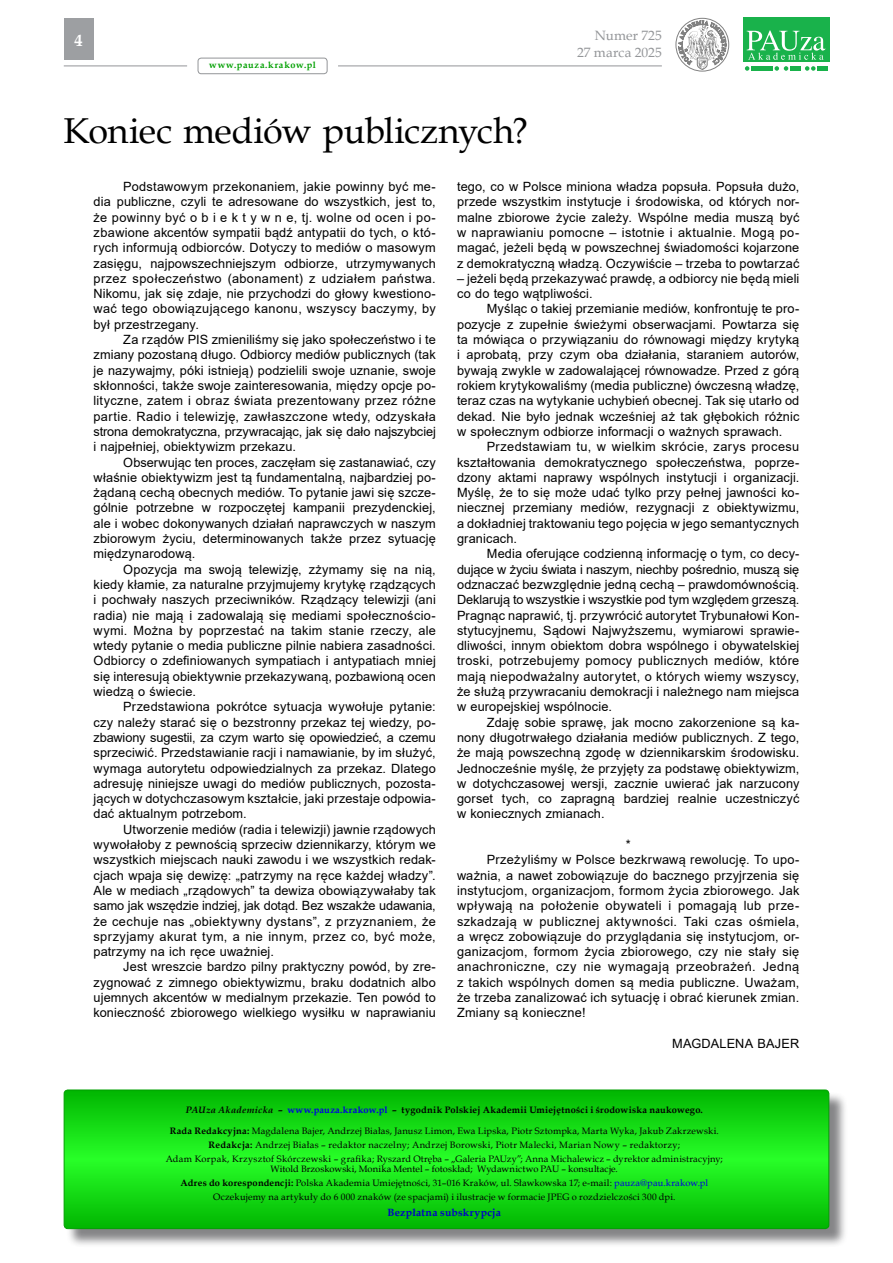
<style>
.page{position:relative;width:893px;height:1263px;background:#fff}
.page>*{position:absolute;margin:0;border:0;box-sizing:border-box;transform-origin:0 0}
.t1{font:36px "Book Antiqua";letter-spacing:-.015em;color:#000}
.t2{font:700 16.5px "Book Antiqua";color:#fff}
.t3{font:13.5px/16.2px "Book Antiqua";letter-spacing:.01em;color:#939598;text-align:right}
.t4{font:12.75px/15.3px "Arial";letter-spacing:.015em;color:#000;text-align:justify}
.t5{font:12.75px "Arial";letter-spacing:.035em;color:#000}
.t6{font:700 10.5px "Book Antiqua";letter-spacing:.025em;color:#0000c8}
.t7{font:9.3px/14px "Book Antiqua";letter-spacing:.02em;color:#000;text-align:center}
.t8{font:700 9.3px "Book Antiqua";letter-spacing:.025em;color:#000}
.t9{font:700 9.15px "Book Antiqua";letter-spacing:.075em;color:#00a000}
.s1{font-style:italic}
.s2{color:#0000e1}
.s3{font-weight:700}
</style>
<div class="page">
<svg style="left:745px;top:66px;width:4px;height:5px"></svg>
<svg style="left:774px;top:66px;width:14px;height:5px"></svg>
<svg style="left:805px;top:66px;width:10px;height:5px"></svg>
<div style="left:751px;top:66px;width:10px;height:5px;background:#19b24b"></div>
<div style="left:763px;top:66px;width:10px;height:5px;background:#19b24b"></div>
<div style="left:790px;top:66px;width:10px;height:5px;background:#19b24b"></div>
<div style="left:817px;top:66px;width:10px;height:5px;background:#19b24b"></div>
<div style="left:743px;top:18px;width:86px;height:44px;background:#19b24b"></div>
<svg style="left:747px;top:30px;width:78px;height:30px"></svg>
<div style="left:676px;top:18px;width:53px;height:53px;border:1px solid #000;border-radius:50%"></div>
<svg style="left:678px;top:17px;width:48px;height:53px"></svg>
<div style="left:198px;top:58px;width:129px;height:16px;border:1px solid #939598;border-radius:3px"></div>
<hr style="left:338px;top:66px;width:324px;height:1px;background:#939598">
<hr style="left:64px;top:66px;width:123px;height:1px;background:#939598">
<div style="left:64px;top:18px;width:30px;height:42px;background:#9d9fa2"></div>
<div style="left:66px;top:1092px;width:782px;height:156px;background:#5d5d60;opacity:.75"></div>
<svg style="left:64px;top:1090px;width:765px;height:138px;background:#14da14"></svg>
<div style="left:64px;top:1090px;width:765px;height:139px;border:1px solid #00a000;border-radius:4px"></div>
<p class="t2" style="left:75px;top:30px;width:10px">4</p>
<p class="t9" style="left:209px;top:59px;width:108px">www.pauza.krakow.pl</p>
<h1 class="t1" style="left:63px;top:106px;width:466px">Koniec mediów publicznych?</h1>
<p class="t3" style="left:577px;top:27px;width:86px">Numer 725<br>27 marca 2025</p>
<p class="t4" style="left:94px;top:179px;width:344px;text-indent:30px">Podstawowym przekonaniem, jakie powinny być me&shy;dia publiczne, czyli te adresowane do wszystkich, jest to, że powinny być o b i e k t y w n e, tj. wolne od ocen i po&shy;zbawione akcentów sympatii bądź antypatii do tych, o któ&shy;rych informują odbiorców. Dotyczy to mediów o masowym zasięgu, najpowszechniejszym odbiorze, utrzymywanych przez społeczeństwo (abonament) z udziałem państwa.<br>Nikomu, jak się zdaje, nie przychodzi do głowy kwestiono&shy;wać tego obowiązującego kanonu, wszyscy baczymy, by był przestrzegany.</p>
<p class="t4" style="left:94px;top:332px;width:344px;text-indent:30px">Za rządów PIS zmieniliśmy się jako społeczeństwo i te zmiany pozostaną długo. Odbiorcy mediów publicznych (tak je nazywajmy, póki istnieją) podzielili swoje uznanie, swoje skłonności, także swoje zainteresowania, między opcje po&shy;lityczne, zatem i obraz świata prezentowany przez różne partie. Radio i telewizję, zawłaszczone wtedy, odzyskała strona demokratyczna, przywracając, jak się dało najszybciej i najpełniej, obiektywizm przekazu.</p>
<p class="t4" style="left:94px;top:454px;width:344px;text-indent:30px">Obserwując ten proces, zaczęłam się zastanawiać, czy właśnie obiektywizm jest tą fundamentalną, najbardziej po&shy;żądaną cechą obecnych mediów. To pytanie jawi się szcze&shy;gólnie potrzebne w rozpoczętej kampanii prezydenckiej, ale i wobec dokonywanych działań naprawczych w naszym zbiorowym życiu, determinowanych także przez sytuację międzynarodową.</p>
<p class="t4" style="left:94px;top:561px;width:344px;text-indent:30px">Opozycja ma swoją telewizję, zżymamy się na nią, kiedy kłamie, za naturalne przyjmujemy krytykę rządzących i pochwały naszych przeciwników. Rządzący telewizji (ani radia) nie mają i zadowalają się mediami społecznościo&shy;wymi. Można by poprzestać na takim stanie rzeczy, ale wtedy pytanie o media publiczne pilnie nabiera zasadności.<br>Odbiorcy o zdefiniowanych sympatiach i antypatiach mniej się interesują obiektywnie przekazywaną, pozbawioną ocen wiedzą o świecie.</p>
<p class="t4" style="left:94px;top:699px;width:344px;text-indent:30px">Przedstawiona pokrótce sytuacja wywołuje pytanie: czy należy starać się o bezstronny przekaz tej wiedzy, po&shy;zbawiony sugestii, za czym warto się opowiedzieć, a czemu sprzeciwić. Przedstawianie racji i namawianie, by im służyć, wymaga autorytetu odpowiedzialnych za przekaz. Dlatego adresuję niniejsze uwagi do mediów publicznych, pozosta&shy;jących w dotychczasowym kształcie, jaki przestaje odpowia&shy;dać aktualnym potrzebom.</p>
<p class="t4" style="left:94px;top:821px;width:344px;text-indent:30px">Utworzenie mediów (radia i telewizji) jawnie rządowych wywołałoby z pewnością sprzeciw dziennikarzy, którym we wszystkich miejscach nauki zawodu i we wszystkich redak&shy;cjach wpaja się dewizę: „patrzymy na ręce każdej władzy”.<br>Ale w mediach „rządowych” ta dewiza obowiązywałaby tak samo jak wszędzie indziej, jak dotąd. Bez wszakże udawania, że cechuje nas „obiektywny dystans”, z przyznaniem, że sprzyjamy akurat tym, a nie innym, przez co, być może, patrzymy na ich ręce uważniej.</p>
<p class="t4" style="left:94px;top:959px;width:344px;text-indent:30px">Jest wreszcie bardzo pilny praktyczny powód, by zre&shy;zygnować z zimnego obiektywizmu, braku dodatnich albo ujemnych akcentów w medialnym przekazie. Ten powód to konieczność zbiorowego wielkiego wysiłku w naprawianiu</p>
<p class="t4" style="left:457px;top:179px;width:344px">tego, co w Polsce miniona władza popsuła. Popsuła dużo, przede wszystkim instytucje i środowiska, od których nor&shy;malne zbiorowe życie zależy. Wspólne media muszą być w naprawianiu pomocne – istotnie i aktualnie. Mogą po&shy;magać, jeżeli będą w powszechnej świadomości kojarzone z demokratyczną władzą. Oczywiście – trzeba to powtarzać</p>
<p class="t4" style="left:457px;top:271px;width:344px">– jeżeli będą przekazywać prawdę, a odbiorcy nie będą mieli co do tego wątpliwości.</p>
<p class="t4" style="left:457px;top:301px;width:344px;text-indent:30px">Myśląc o takiej przemianie mediów, konfrontuję te pro&shy;pozycje z zupełnie świeżymi obserwacjami. Powtarza się ta mówiąca o przywiązaniu do równowagi między krytyką i aprobatą, przy czym oba działania, staraniem autorów, bywają zwykle w zadowalającej równowadze. Przed z górą rokiem krytykowaliśmy (media publiczne) ówczesną władzę, teraz czas na wytykanie uchybień obecnej. Tak się utarło od dekad. Nie było jednak wcześniej aż tak głębokich różnic w społecznym odbiorze informacji o ważnych sprawach.</p>
<p class="t4" style="left:457px;top:439px;width:344px;text-indent:30px">Przedstawiam tu, w wielkim skrócie, zarys procesu kształtowania demokratycznego społeczeństwa, poprze&shy;dzony aktami naprawy wspólnych instytucji i organizacji.<br>Myślę, że to się może udać tylko przy pełnej jawności ko&shy;niecznej przemiany mediów, rezygnacji z obiektywizmu, a dokładniej traktowaniu tego pojęcia w jego semantycznych granicach.</p>
<p class="t4" style="left:457px;top:546px;width:344px;text-indent:30px">Media oferujące codzienną informację o tym, co decy&shy;dujące w życiu świata i naszym, niechby pośrednio, muszą się odznaczać bezwzględnie jedną cechą – prawdomównością.<br>Deklarują to wszystkie i wszystkie pod tym względem grzeszą.<br>Pragnąc naprawić, tj. przywrócić autorytet Trybunałowi Kon&shy;stytucyjnemu, Sądowi Najwyższemu, wymiarowi sprawie&shy;dliwości, innym obiektom dobra wspólnego i obywatelskiej troski, potrzebujemy pomocy publicznych mediów, które mają niepodważalny autorytet, o których wiemy wszyscy, że służą przywracaniu demokracji i należnego nam miejsca w europejskiej wspólnocie.</p>
<p class="t4" style="left:457px;top:714px;width:344px;text-indent:30px">Zdaję sobie sprawę, jak mocno zakorzenione są ka&shy;nony długotrwałego działania mediów publicznych. Z tego, że mają powszechną zgodę w dziennikarskim środowisku.<br>Jednocześnie myślę, że przyjęty za podstawę obiektywizm, w dotychczasowej wersji, zacznie uwierać jak narzucony gorset tych, co zapragną bardziej realnie uczestniczyć w koniecznych zmianach.</p>
<p class="t4" style="left:626px;top:837px;width:6px">*</p>
<p class="t4" style="left:487px;top:852px;width:314px">Przeżyliśmy w Polsce bezkrwawą rewolucję. To upo-</p>
<p class="t4" style="left:457px;top:867px;width:344px">ważnia, a nawet zobowiązuje do bacznego przyjrzenia się</p>
<p class="t4" style="left:457px;top:883px;width:344px">instytucjom, organizacjom, formom życia zbiorowego. Jak</p>
<p class="t4" style="left:457px;top:898px;width:344px">wpływają na położenie obywateli i pomagają lub prze-</p>
<p class="t4" style="left:457px;top:913px;width:344px">szkadzają w publicznej aktywności. Taki czas ośmiela,</p>
<p class="t4" style="left:457px;top:929px;width:344px">a wręcz zobowiązuje do przyglądania się instytucjom, or-</p>
<p class="t4" style="left:457px;top:944px;width:344px">ganizacjom, formom życia zbiorowego, czy nie stały się</p>
<p class="t5" style="left:457px;top:958px;width:344px">anachroniczne, czy nie wymagają przeobrażeń. Jedną</p>
<p class="t4" style="left:457px;top:974px;width:344px">z takich wspólnych domen są media publiczne. Uważam,</p>
<p class="t4" style="left:457px;top:990px;width:344px">że trzeba zanalizować ich sytuację i obrać kierunek zmian.</p>
<p class="t4" style="left:457px;top:1005px;width:130px">Zmiany są konieczne!</p>
<p class="t4" style="left:672px;top:1036px;width:129px">MAGDALENA BAJER</p>
<p class="t8" style="left:186px;top:1103px;width:519px"><span class="s1">PAUza Akademicka</span> – <span class="s2">www.pauza.krakow.pl</span> – tygodnik Polskiej Akademii Umiejętności i środowiska naukowego.</p>
<p class="t7" style="left:166px;top:1123px;width:559px"><span class="s3">Rada Redakcyjna:</span> Magdalena Bajer, Andrzej Białas, Janusz Limon, Ewa Lipska, Piotr Sztompka, Marta Wyka, Jakub Zakrzewski.<br><span class="s3">Redakcja:</span> Andrzej Białas – redaktor naczelny; Andrzej Borowski, Piotr Malecki, Marian Nowy – redaktorzy;<br>Adam Korpak, Krzysztof Skórczewski – grafika; Ryszard Otręba – „Galeria PAUzy”; Anna Michalewicz – dyrektor administracyjny;</p>
<p class="t7" style="left:180px;top:1162px;width:529px">Witold Brzoskowski, Monika Mentel – fotoskład; Wydawnictwo PAU – konsultacje.<br><span class="s3">Adres do korespondencji:</span> Polska Akademia Umiejętności, 31–016 Kraków, ul. Sławkowska 17; e-mail: <span class="s2">pauza@pau.krakow.pl<br></span>Oczekujemy na artykuły do 6 000 znaków (ze spacjami) i ilustracje w formacie JPEG o rozdzielczości 300 dpi.</p>
<p class="t6" style="left:388px;top:1205px;width:115px">Bezpłatna subskrypcja</p>
</div>
